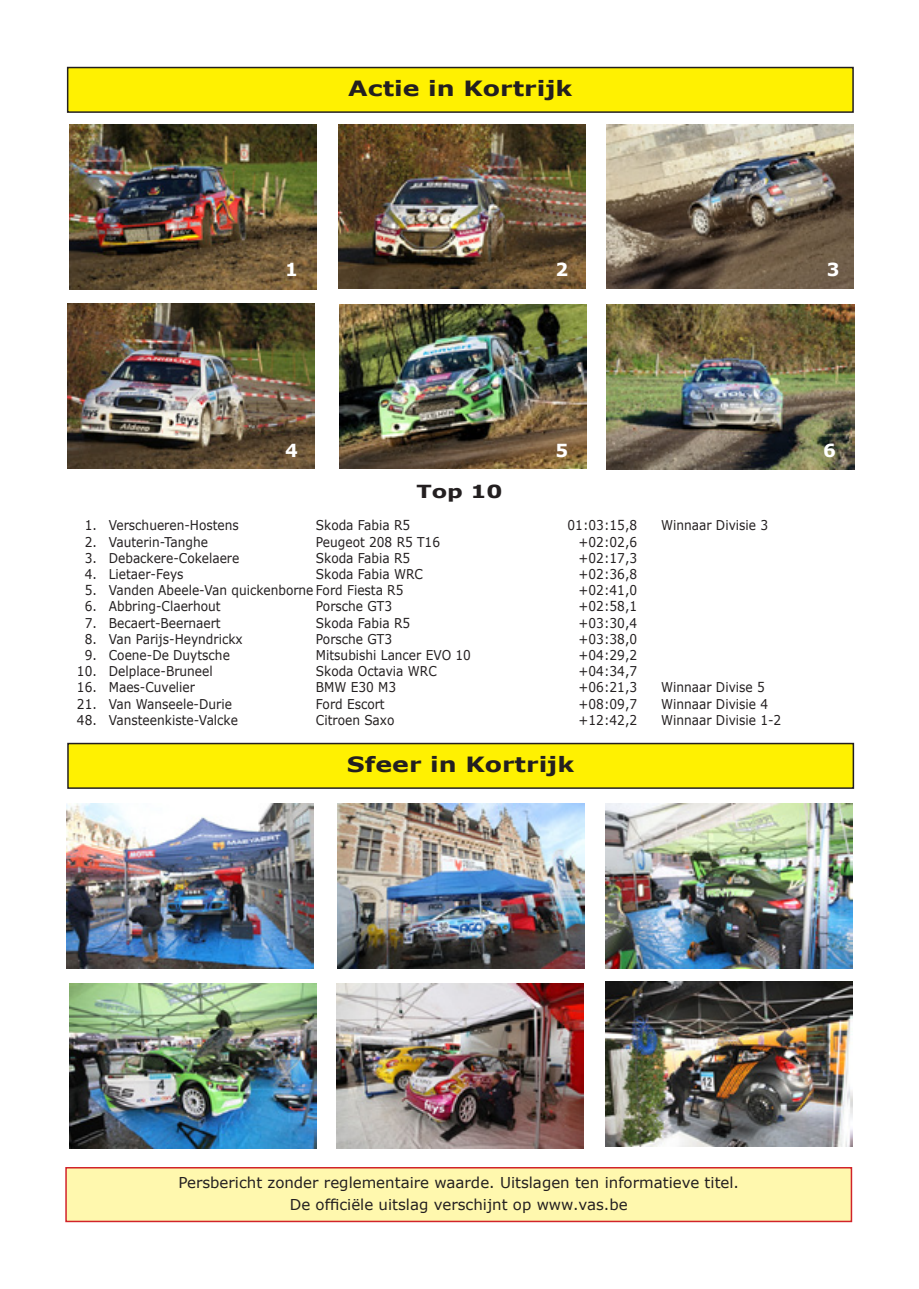
<style>
.page{position:relative;width:919px;height:1289px;background:#fff}
.page>*{position:absolute;margin:0;border:0;box-sizing:border-box;transform-origin:0 0}
.t1{font:700 21px "Verdana";color:#231f20;scale:1.2 1}
.t2{font:700 18px "Verdana";color:#fff}
.t3{font:700 18px "Verdana";color:#231f20;scale:1.25 1}
.t4{font:15px "Verdana";color:#231f20}
.t5{font:13.5px "Verdana";color:#231f20;scale:.9 1}
</style>
<div class="page">
<div style="left:65px;top:1166px;width:787px;height:56px;background:#fff8ae;border:2px solid #d1232a"></div>
<div style="left:68px;top:743px;width:785px;height:45px;background:#fff101"></div>
<div style="left:67px;top:742px;width:787px;height:46px;border:2px solid #231f20"></div>
<img style="left:67px;top:803px;width:247px;height:165px">
<img style="left:337px;top:803px;width:247px;height:165px">
<img style="left:336px;top:983px;width:247px;height:165px">
<img style="left:69px;top:983px;width:247px;height:165px">
<img style="left:605px;top:803px;width:247px;height:165px">
<img style="left:605px;top:981px;width:247px;height:165px">
<div style="left:68px;top:68px;width:785px;height:44px;background:#fff101"></div>
<div style="left:67px;top:67px;width:786px;height:46px;border:2px solid #231f20"></div>
<img style="left:69px;top:125px;width:247px;height:164px">
<img style="left:338px;top:125px;width:247px;height:163px">
<img style="left:607px;top:305px;width:247px;height:164px">
<img style="left:606px;top:125px;width:247px;height:163px">
<img style="left:68px;top:304px;width:247px;height:164px">
<img style="left:340px;top:305px;width:246px;height:163px">
<p class="t1" style="left:348px;top:75px;width:188px">Actie in Kortrijk</p>
<p class="t2" style="left:285px;top:258px;width:14px">1</p>
<p class="t2" style="left:555px;top:258px;width:14px">2</p>
<p class="t2" style="left:826px;top:258px;width:14px">3</p>
<p class="t2" style="left:285px;top:439px;width:14px">4</p>
<p class="t2" style="left:555px;top:439px;width:14px">5</p>
<p class="t2" style="left:823px;top:439px;width:14px">6</p>
<p class="t3" style="left:416px;top:480px;width:70px">Top 10</p>
<p class="t5" style="left:85px;top:517px;width:173px">1. Verschueren-Hostens</p>
<p class="t5" style="left:316px;top:517px;width:106px">Skoda Fabia R5</p>
<p class="t5" style="left:567px;top:517px;width:79px">01:03:15,8</p>
<p class="t5" style="left:661px;top:517px;width:120px">Winnaar Divisie 3</p>
<p class="t5" style="left:85px;top:533px;width:138px">2. Vauterin-Tanghe</p>
<p class="t5" style="left:316px;top:533px;width:139px">Peugeot 208 R5 T16</p>
<p class="t5" style="left:578px;top:533px;width:67px">+02:02,6</p>
<p class="t5" style="left:85px;top:549px;width:173px">3. Debackere-Cokelaere</p>
<p class="t5" style="left:316px;top:549px;width:106px">Skoda Fabia R5</p>
<p class="t5" style="left:578px;top:549px;width:67px">+02:17,3</p>
<p class="t5" style="left:85px;top:565px;width:111px">4. Lietaer-Feys</p>
<p class="t5" style="left:316px;top:565px;width:120px">Skoda Fabia WRC</p>
<p class="t5" style="left:578px;top:565px;width:67px">+02:36,8</p>
<p class="t5" style="left:85px;top:581px;width:356px">5. Vanden Abeele-Van quickenborne Ford Fiesta R5</p>
<p class="t5" style="left:578px;top:581px;width:67px">+02:41,0</p>
<p class="t5" style="left:85px;top:598px;width:153px">6. Abbring-Claerhout</p>
<p class="t5" style="left:316px;top:598px;width:86px">Porsche GT3</p>
<p class="t5" style="left:578px;top:598px;width:67px">+02:58,1</p>
<p class="t5" style="left:85px;top:614px;width:153px">7. Becaert-Beernaert</p>
<p class="t5" style="left:316px;top:614px;width:106px">Skoda Fabia R5</p>
<p class="t5" style="left:578px;top:614px;width:67px">+03:30,4</p>
<p class="t5" style="left:85px;top:630px;width:177px">8. Van Parijs-Heyndrickx</p>
<p class="t5" style="left:316px;top:630px;width:86px">Porsche GT3</p>
<p class="t5" style="left:578px;top:630px;width:67px">+03:38,0</p>
<p class="t5" style="left:85px;top:646px;width:163px">9. Coene-De Duytsche</p>
<p class="t5" style="left:316px;top:646px;width:174px">Mitsubishi Lancer EVO 10</p>
<p class="t5" style="left:578px;top:646px;width:67px">+04:29,2</p>
<p class="t5" style="left:77px;top:662px;width:152px">10. Delplace-Bruneel</p>
<p class="t5" style="left:316px;top:662px;width:136px">Skoda Octavia WRC</p>
<p class="t5" style="left:578px;top:662px;width:67px">+04:34,7</p>
<p class="t5" style="left:77px;top:679px;width:133px">16. Maes-Cuvelier</p>
<p class="t5" style="left:316px;top:679px;width:91px">BMW E30 M3</p>
<p class="t5" style="left:578px;top:679px;width:67px">+06:21,3</p>
<p class="t5" style="left:661px;top:679px;width:117px">Winnaar Divise 5</p>
<p class="t5" style="left:77px;top:695px;width:174px">21. Van Wanseele-Durie</p>
<p class="t5" style="left:316px;top:695px;width:78px">Ford Escort</p>
<p class="t5" style="left:578px;top:695px;width:67px">+08:09,7</p>
<p class="t5" style="left:661px;top:695px;width:120px">Winnaar Divisie 4</p>
<p class="t5" style="left:77px;top:711px;width:180px">48. Vansteenkiste-Valcke</p>
<p class="t5" style="left:316px;top:711px;width:89px">Citroen Saxo</p>
<p class="t5" style="left:578px;top:711px;width:67px">+12:42,2</p>
<p class="t5" style="left:661px;top:711px;width:135px">Winnaar Divisie 1-2</p>
<p class="t1" style="left:347px;top:751px;width:191px">Sfeer in Kortrijk</p>
<p class="t4" style="left:178px;top:1172px;width:562px">Persbericht zonder reglementaire waarde. Uitslagen ten informatieve titel.</p>
<p class="t4" style="left:290px;top:1194px;width:339px">De officiële uitslag verschijnt op www.vas.be</p>
</div>
